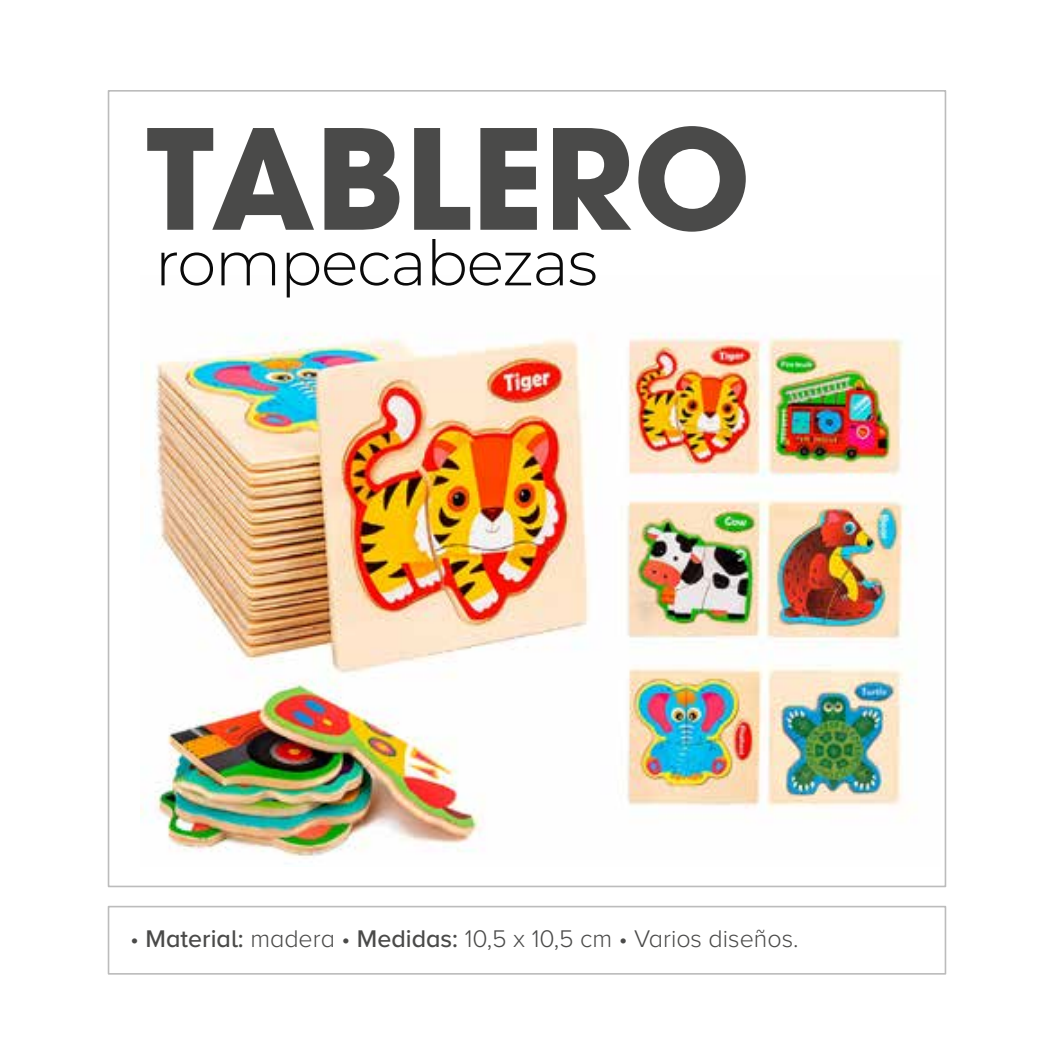
<style>
.page{position:relative;width:1063px;height:1063px;background:#fff}
.page>*{position:absolute;margin:0;border:0;box-sizing:border-box;transform-origin:0 0}
.t1{font:700 137.5px "Avant Garde LT";color:#4a4a49}
.t2{font:300 62.5px "Montserrat";letter-spacing:-.02em;color:#0a0a0a}
.t3{font:300 25px "Proxima Nova A";color:#4a4a49}
.s1{font-weight:500}
</style>
<div class="page">
<div style="left:108px;top:906px;width:838px;height:69px;border:2px solid #bcbcbc"></div>
<img style="left:141px;top:333px;width:774px;height:531px">
<h1 class="t1" style="left:146px;top:90px;width:606px">TABLERO</h1>
<h2 class="t2" style="left:155px;top:221px;width:444px">rompecabezas</h2>
<p class="t3" style="left:130px;top:920px;width:670px">• <span class="s1">Material:</span> madera • <span class="s1">Medidas:</span> 10,5 x 10,5 cm • Varios diseños.</p>
</div>
